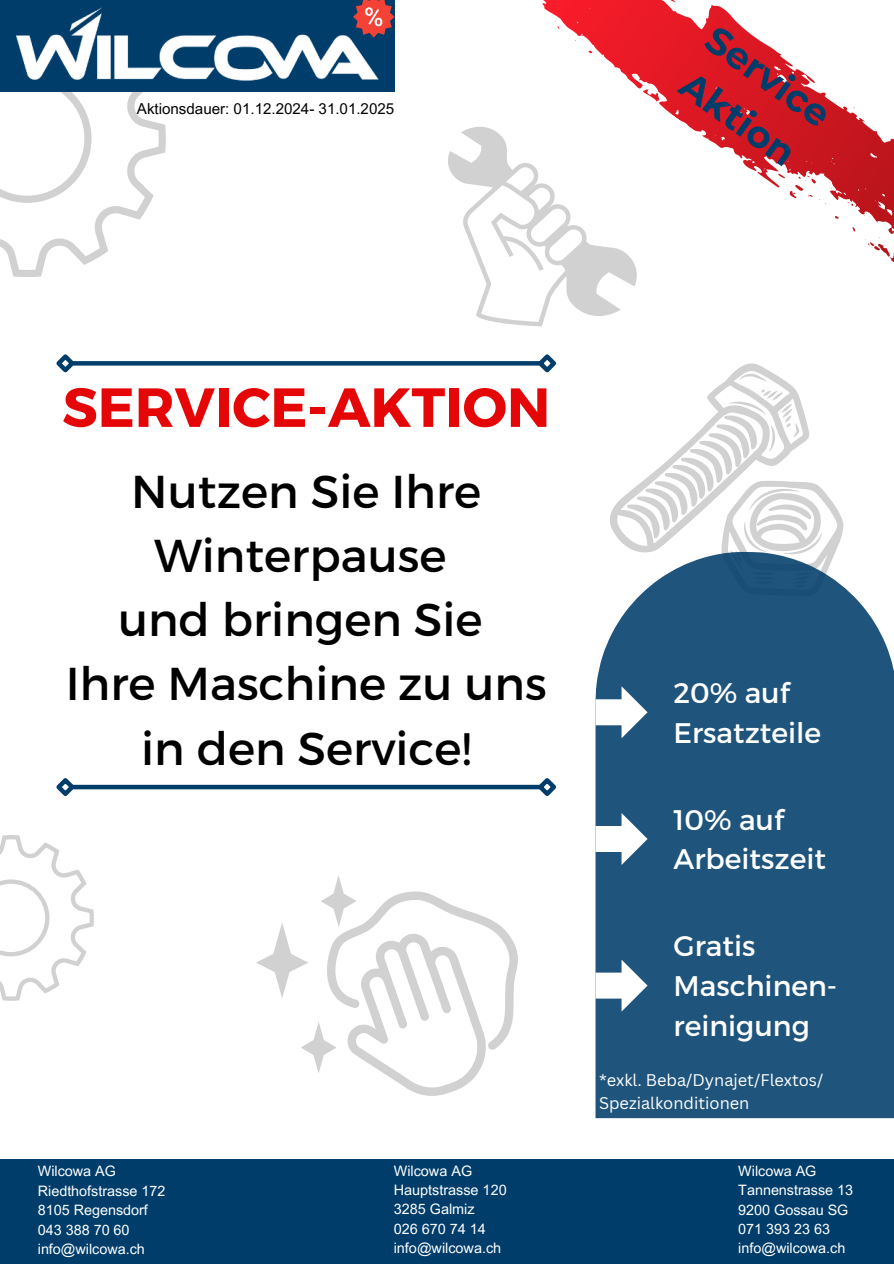
<style>
.page{position:relative;width:894px;height:1264px;background:#fff}
.page>*{position:absolute;margin:0;border:0;box-sizing:border-box;transform-origin:0 0}
.t1{font:700 55.05px "Montserrat";color:#e50707}
.t2{font:46.05px/64.2px "Montserrat";color:#000;text-align:center}
.t3{font:700 37.5px/51.8px "Montserrat";color:#013d6a}
.t4{font:28.35px/39.6px "Montserrat";color:#fff}
.t5{font:16.35px/22.5px "Canva Sans";color:#fff}
.t6{font:15.15px "Arial MT Pro";color:#000}
.t7{font:14.4px/19.4px "Arial MT Pro";color:#fff}
</style>
<div class="page">
<div style="left:0;top:1159px;width:893px;height:104px;background:#013d6a"></div>
<svg style="left:610px;top:423px;width:234px;height:129px"></svg>
<svg style="left:448px;top:126px;width:87px;height:200px"></svg>
<svg style="left:0;top:91px;width:165px;height:186px"></svg>
<div style="left:0;top:0;width:394px;height:91px;background:#013d6a"></div>
<img style="left:6px;top:7px;width:382px;height:119px">
<svg style="left:353px;top:0;width:41px;height:38px"></svg>
<svg style="left:0;top:835px;width:94px;height:165px"></svg>
<div style="left:595px;top:552px;width:298px;height:566px;background:#1f547c"></div>
<svg style="left:256px;top:876px;width:262px;height:219px"></svg>
<svg style="left:535px;top:0;width:358px;height:423px"></svg>
<svg style="left:78px;top:361px;width:456px;height:4px;background:#07416d"></svg>
<svg style="left:56px;top:354px;width:22px;height:19px"></svg>
<svg style="left:534px;top:350px;width:26px;height:26px"></svg>
<div style="left:71px;top:784px;width:470px;height:5px;background:#013d6a"></div>
<svg style="left:56px;top:778px;width:22px;height:18px"></svg>
<svg style="left:534px;top:778px;width:23px;height:18px"></svg>
<svg style="left:595px;top:686px;width:52px;height:52px"></svg>
<svg style="left:595px;top:813px;width:52px;height:52px"></svg>
<svg style="left:595px;top:959px;width:52px;height:52px"></svg>
<p class="t6" style="left:137px;top:100px;width:259px">Aktionsdauer: 01.12.2024- 31.01.2025</p>
<h3 class="t3" style="left:726px;top:12px;width:145px;rotate:36deg">Service<br>Aktion</h3>
<h1 class="t1" style="left:62px;top:373px;width:489px">SERVICE-AKTION</h1>
<h2 class="t2" style="left:66px;top:459px;width:482px">Nutzen Sie Ihre<br>Winterpause<br>und bringen Sie<br>Ihre Maschine zu uns in den Service!</h2>
<h3 class="t4" style="left:673px;top:673px;width:149px">20% auf<br>Ersatzteile</h3>
<h3 class="t4" style="left:673px;top:799px;width:154px">10% auf<br>Arbeitszeit</h3>
<h3 class="t4" style="left:673px;top:926px;width:165px">Gratis<br>Maschinen&shy;reinigung</h3>
<p class="t5" style="left:599px;top:1068px;width:226px">*exkl. Beba/Dynajet/Flextos/<br>Spezialkonditionen</p>
<p class="t7" style="left:38px;top:1162px;width:129px">Wilcowa AG<br>Riedthofstrasse 172<br>8105 Regensdorf<br>043 388 70 60 info@wilcowa.ch</p>
<p class="t7" style="left:738px;top:1161px;width:116px">Wilcowa AG<br>Tannenstrasse 13<br>9200 Gossau SG<br>071 393 23 63 info@wilcowa.ch</p>
<p class="t7" style="left:393px;top:1162px;width:114px">Wilcowa AG<br>Hauptstrasse 120<br>3285 Galmiz<br>026 670 74 14 info@wilcowa.ch</p>
</div>
